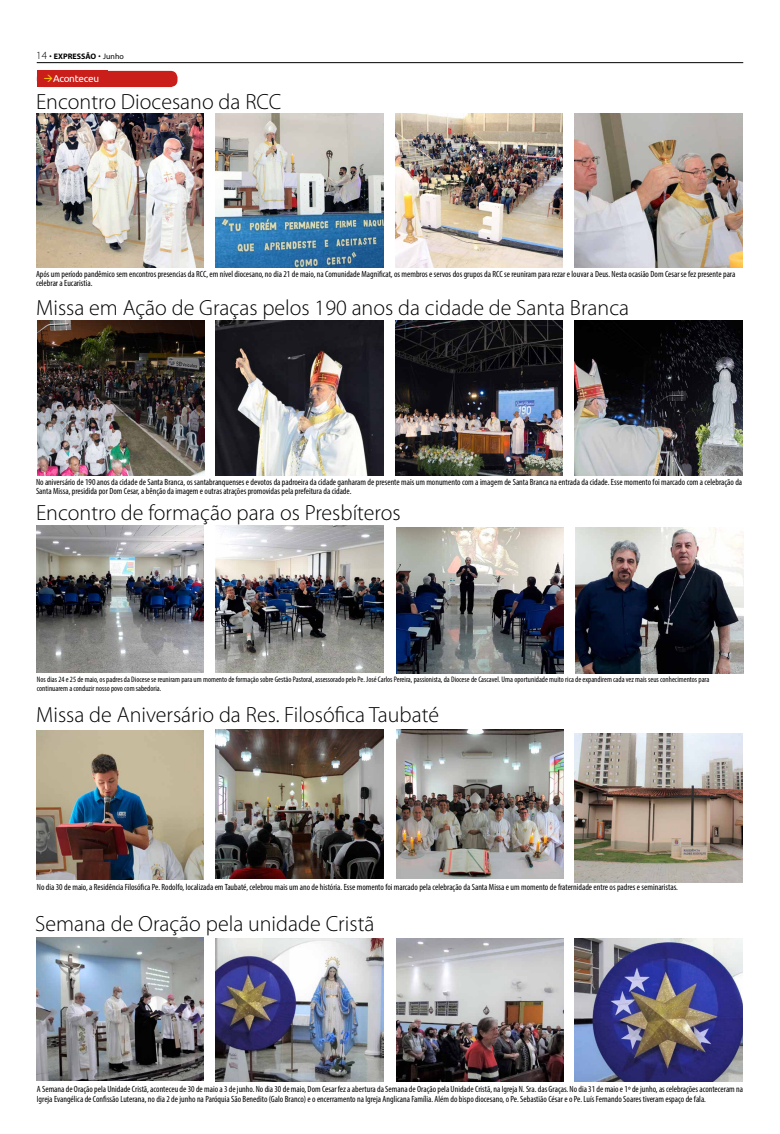
<style>
.page{position:relative;width:780px;height:1134px;background:#fff}
.page>*{position:absolute;margin:0;border:0;box-sizing:border-box;transform-origin:0 0}
.t1{font:300 22px "Myriad Pro";color:#000}
.t2{font:10px "Ubuntu";letter-spacing:-.025em;color:#fff}
.t3{font:condensed 9px/9.7px "Myriad Pro";color:#000}
.t4{font:condensed 8px/8.6px "Myriad Pro";color:#000}
.t5{font:700 8px "Myriad Pro";color:#000}
.s1{font-weight:300;font-size:11px}
.s2{font-weight:400}
.s3{color:#f6d000}
</style>
<div class="page">
<hr style="left:37px;top:62px;width:706px;height:1px;background:#000">
<img style="left:36px;top:114px;width:167px;height:154px">
<img style="left:215px;top:114px;width:168px;height:154px">
<img style="left:395px;top:114px;width:167px;height:154px">
<img style="left:574px;top:114px;width:168px;height:154px">
<img style="left:37px;top:321px;width:167px;height:154px">
<img style="left:215px;top:321px;width:168px;height:154px">
<img style="left:395px;top:321px;width:167px;height:154px">
<img style="left:574px;top:321px;width:168px;height:154px">
<img style="left:36px;top:526px;width:167px;height:146px">
<img style="left:215px;top:526px;width:168px;height:146px">
<img style="left:36px;top:731px;width:167px;height:148px">
<img style="left:215px;top:730px;width:168px;height:148px">
<img style="left:396px;top:730px;width:167px;height:148px">
<img style="left:574px;top:734px;width:168px;height:148px">
<img style="left:36px;top:937px;width:167px;height:144px">
<img style="left:215px;top:938px;width:168px;height:143px">
<img style="left:396px;top:938px;width:167px;height:143px">
<img style="left:574px;top:938px;width:168px;height:143px">
<div style="left:37px;top:71px;width:140px;height:16px;background:#c91e19;border-radius:7px"></div>
<div style="left:37px;top:71px;width:71px;height:16px;background:#c91e19"></div>
<img style="left:396px;top:527px;width:167px;height:146px">
<img style="left:575px;top:527px;width:168px;height:146px">
<p class="t5" style="left:36px;top:51px;width:89px"><span class="s1">14</span> EXPRESSÃO <span class="s2">Junho</span></p>
<p class="t2" style="left:44px;top:72px;width:57px"><span class="s3">→</span>Aconteceu</p>
<h1 class="t1" style="left:36px;top:89px;width:247px">Encontro Diocesano da RCC</h1>
<p class="t3" style="left:36px;top:269px;width:701px">Após um período pandêmico sem encontros presencias da RCC, em nível diocesano, no dia 21 de maio, na Comunidade Magnificat, os membros e servos dos grupos da RCC se reuniram para rezar e louvar a Deus. Nesta ocasião Dom Cesar se fez presente para celebrar a Eucaristia.</p>
<h1 class="t1" style="left:36px;top:294px;width:594px">Missa em Ação de Graças pelos 190 anos da cidade de Santa Branca</h1>
<p class="t3" style="left:36px;top:477px;width:707px">No aniversário de 190 anos da cidade de Santa Branca, os santabranquenses e devotos da padroeira da cidade ganharam de presente mais um monumento com a imagem de Santa Branca na entrada da cidade. Esse momento foi marcado com a celebração da<br>Santa Missa, presidida por Dom Cesar, a bênção da imagem e outras atrações promovidas pela prefeitura da cidade.</p>
<h1 class="t1" style="left:36px;top:499px;width:366px">Encontro de formação para os Presbíteros</h1>
<p class="t4" style="left:37px;top:675px;width:674px">Nos dias 24 e 25 de maio, os padres da Diocese se reuniram para um momento de formação sobre Gestão Pastoral, assessorado pelo Pe. José Carlos Pereira, passionista, da Diocese de Cascavel. Uma oportunidade muito rica de expandirem cada vez mais seus conhecimentos para continuarem a conduzir nosso povo com sabedoria.</p>
<h1 class="t1" style="left:36px;top:702px;width:404px">Missa de Aniversário da Res. Filosófica Taubaté</h1>
<p class="t3" style="left:37px;top:882px;width:642px">No dia 30 de maio, a Residência Filosófica Pe. Rodolfo, localizada em Taubaté, celebrou mais um ano de história. Esse momento foi marcado pela celebração da Santa Missa e um momento de fraternidade entre os padres e seminaristas.</p>
<h1 class="t1" style="left:35px;top:910px;width:341px">Semana de Oração pela unidade Cristã</h1>
<p class="t3" style="left:37px;top:1084px;width:707px">A Semana de Oração pela Unidade Cristã, aconteceu de 30 de maio a 3 de junho. No dia 30 de maio, Dom Cesar fez a abertura da Semana de Oração pela Unidade Cristã, na Igreja N. Sra. das Graças. No dia 31 de maio e 1º de junho, as celebrações aconteceram na<br>Igreja Evangélica de Confissão Luterana, no dia 2 de junho na Paróquia São Benedito (Galo Branco) e o encerramento na Igreja Anglicana Família. Além do bispo diocesano, o Pe. Sebastião César e o Pe. Luís Fernando Soares tiveram espaço de fala.</p>
</div>
